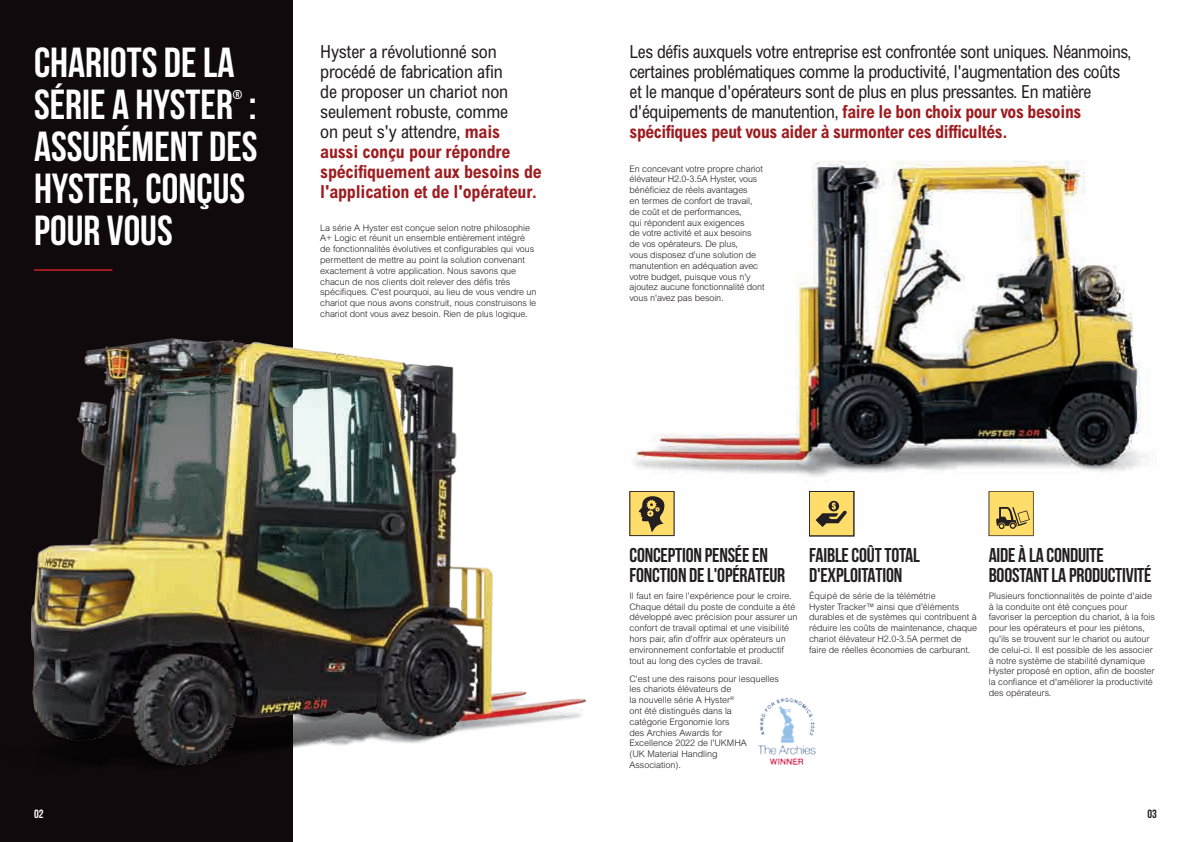
<style>
.page{position:relative;width:1191px;height:842px;background:#fff}
.page>*{position:absolute;margin:0;border:0;box-sizing:border-box;transform-origin:0 0}
.Large_Header{font:700 42px/42px "Bebas Neue";color:#fff}
.Subheader{font:700 20px/20px "Bebas Neue";letter-spacing:-.01em;color:#231f20}
.Intro{font:condensed 18px/20px "Arial MT Std";letter-spacing:-.02em;color:#231f20}
.Large_Header-2{font:700 12.8px "Bebas Neue";color:#fff}
.Page_Footers{font:700 12px "Bebas Neue";color:#fff}
.Page_Footers-2{font:700 12px "Bebas Neue";color:#231f20}
.Body{font:300 9px/10.8px "Arial MT Std";letter-spacing:-.005em;color:#231f20}
.s1{font-weight:700;color:#9e1c1f}
</style>
<div class="page">
<img style="left:643px;top:161px;width:506px;height:339px">
<div style="left:0;top:0;width:292px;height:842px;background:#110a0c"></div>
<hr style="left:34px;top:269px;width:78px;height:2px;background:#9e1c1f">
<svg style="left:643px;top:491px;width:31px;height:45px"></svg>
<div style="left:809px;top:491px;width:45px;height:45px;background:#ffdd6b"></div>
<div style="left:809px;top:491px;width:45px;height:45px;border:1px solid #231f20"></div>
<svg style="left:815px;top:501px;width:31px;height:26px"></svg>
<svg style="left:988px;top:491px;width:45px;height:45px;background:#d7ba5f"></svg>
<img style="left:31px;top:313px;width:612px;height:529px">
<img style="left:757px;top:698px;width:59px;height:67px">
<p class="Large_Header" style="left:34px;top:41px;width:224px">CHARIOTS DE LA<br>SÉRIE A HYSTER :</p>
<p class="Large_Header-2" style="left:233px;top:87px;width:11px">®</p>
<p class="Large_Header" style="left:34px;top:125px;width:225px">ASSURÉMENT DES<br>HYSTER, CONÇUS<br>POUR VOUS</p>
<p class="Intro" style="left:320px;top:42px;width:223px">Hyster a révolutionné son procédé de fabrication afin<br>de proposer un chariot non seulement robuste, comme<br>on peut s'y attendre, <span class="s1">mais aussi conçu pour répondre spécifiquement aux besoins de l'application et de l'opérateur.</span></p>
<p class="Intro" style="left:629px;top:42px;width:503px">Les défis auxquels votre entreprise est confrontée sont uniques. Néanmoins, certaines problématiques comme la productivité, l'augmentation des coûts et le manque d'opérateurs sont de plus en plus pressantes. En matière d'équipements de manutention, <span class="s1">faire le bon choix pour vos besoins spécifiques peut vous aider à surmonter ces difficultés.</span></p>
<p class="Body" style="left:320px;top:222px;width:218px">La série A Hyster est conçue selon notre philosophie A+ Logic et réunit un ensemble entièrement intégré de fonctionnalités évolutives et configurables qui vous permettent de mettre au point la solution convenant exactement à votre application. Nous savons que chacun de nos clients doit relever des défis très spécifiques. C'est pourquoi, au lieu de vous vendre un chariot que nous avons construit, nous construisons le chariot dont vous avez besoin. Rien de plus logique.</p>
<p class="Body" style="left:629px;top:163px;width:136px">En concevant votre propre chariot élévateur H2.0-3.5A Hyster, vous bénéficiez de réels avantages<br>en termes de confort de travail, de coût et de performances,<br>qui répondent aux exigences<br>de votre activité et aux besoins<br>de vos opérateurs. De plus,<br>vous disposez d'une solution de manutention en adéquation avec votre budget, puisque vous n'y ajoutez aucune fonctionnalité dont vous n'avez pas besoin.</p>
<p class="Subheader" style="left:629px;top:545px;width:157px">CONCEPTION PENSÉE EN<br>FONCTION DE L'OPÉRATEUR</p>
<p class="Body" style="left:629px;top:590px;width:169px">Il faut en faire l'expérience pour le croire.<br>Chaque détail du poste de conduite a été développé avec précision pour assurer un confort de travail optimal et une visibilité hors pair, afin d'offrir aux opérateurs un environnement confortable et productif tout au long des cycles de travail.</p>
<p class="Body" style="left:629px;top:673px;width:151px">C'est une des raisons pour lesquelles les chariots élévateurs de<br>la nouvelle série A Hyster<sup>®<br></sup>ont été distingués dans la<br>catégorie Ergonomie lors<br>des Archies Awards for<br>Excellence 2022 de l'UKMHA<br>(UK Material Handling<br>Association).</p>
<p class="Subheader" style="left:809px;top:545px;width:112px">FAIBLE COÛT TOTAL<br>D'EXPLOITATION</p>
<p class="Body" style="left:809px;top:590px;width:170px">Équipé de série de la télémétrie<br>Hyster Tracker™ ainsi que d'éléments durables et de systèmes qui contribuent à réduire les coûts de maintenance, chaque chariot élévateur H2.0-3.5A permet de faire de réelles économies de carburant.</p>
<p class="Subheader" style="left:988px;top:545px;width:164px">AIDE À LA CONDUITE<br>BOOSTANT LA PRODUCTIVITÉ</p>
<p class="Body" style="left:988px;top:590px;width:168px">Plusieurs fonctionnalités de pointe d'aide à la conduite ont été conçues pour favoriser la perception du chariot, à la fois pour les opérateurs et pour les piétons, qu'ils se trouvent sur le chariot ou autour de celui-ci. Il est possible de les associer à notre système de stabilité dynamique Hyster proposé en option, afin de booster la confiance et d'améliorer la productivité des opérateurs.</p>
<p class="Page_Footers" style="left:34px;top:807px;width:11px">02</p>
<p class="Page_Footers-2" style="left:1147px;top:807px;width:11px">03</p>
</div>
